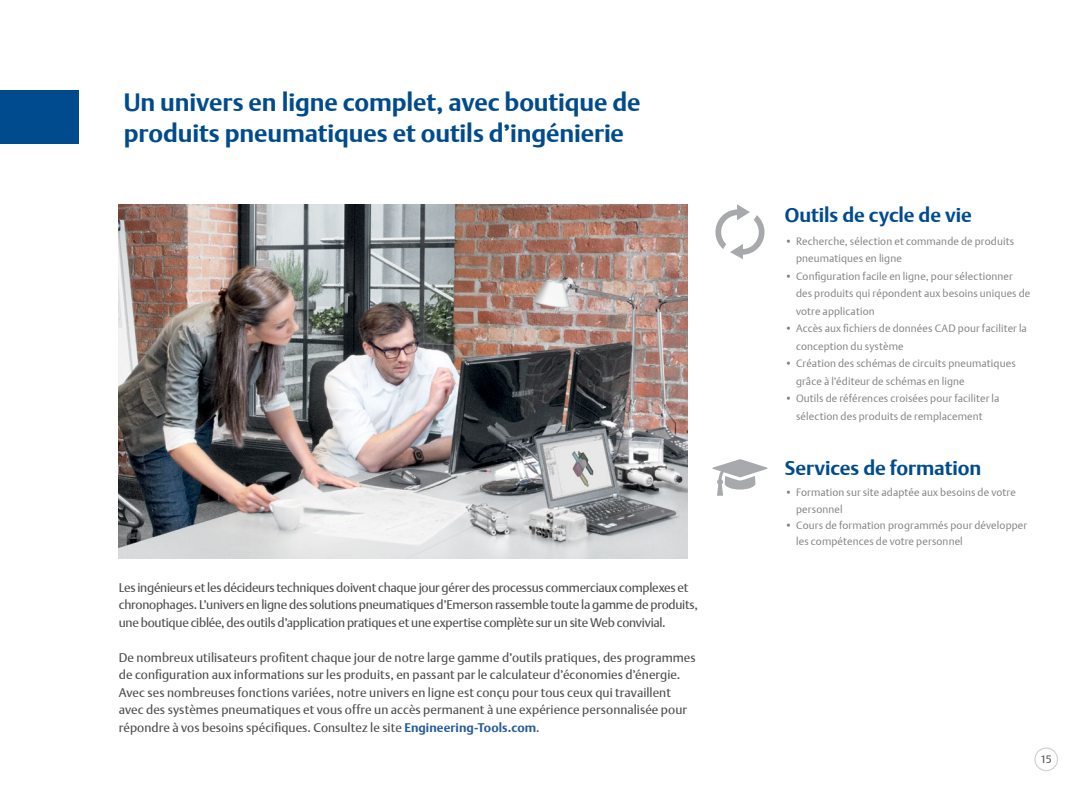
<style>
.page{position:relative;width:1080px;height:810px;background:#fff}
.page>*{position:absolute;margin:0;border:0;box-sizing:border-box;transform-origin:0 0}
.t1{font:700 25px/31.2px "DTL Argo T";letter-spacing:-.005em;color:#004b8d}
.SMALLEST{font:700 20px "DTL Argo T";letter-spacing:-.005em;color:#004b8d}
.BODY_sm{font:12.5px/17.5px "DTL Argo T";color:#4d4d4f}
.BODY_sm-2{font:12.5px/17.5px "DTL Argo T";letter-spacing:-.02em;color:#4d4d4f}
.t2{font:300 10.62px/17.5px "DTL Argo T";letter-spacing:.01em;color:#808285}
.t3{font:10.62px "DTL Argo T";color:#4d4d4f}
.s1{font-weight:700;color:#245b99}
</style>
<div class="page">
<div style="left:1034px;top:748px;width:24px;height:23px;border:1px solid #d1d3d4;border-radius:50%"></div>
<div style="left:0;top:90px;width:79px;height:53px;background:#004b8d"></div>
<img style="left:119px;top:204px;width:569px;height:355px">
<svg style="left:715px;top:204px;width:50px;height:55px"></svg>
<svg style="left:713px;top:459px;width:54px;height:37px"></svg>
<p class="t1" style="left:124px;top:86px;width:518px">Un univers en ligne complet, avec boutique de produits pneumatiques et outils d’ingénierie</p>
<p class="BODY_sm-2" style="left:119px;top:579px;width:581px">Les ingénieurs et les décideurs techniques doivent chaque jour gérer des processus commerciaux complexes et chronophages. L’univers en ligne des solutions pneumatiques d’Emerson rassemble toute la gamme de produits, une boutique ciblée, des outils d’application pratiques et une expertise complète sur un site Web convivial.</p>
<p class="BODY_sm" style="left:119px;top:649px;width:578px">De nombreux utilisateurs profitent chaque jour de notre large gamme d’outils pratiques, des programmes de configuration aux informations sur les produits, en passant par le calculateur d’économies d’énergie.<br>Avec ses nombreuses fonctions variées, notre univers en ligne est conçu pour tous ceux qui travaillent avec des systèmes pneumatiques et vous offre un accès permanent à une expérience personnalisée pour répondre à vos besoins spécifiques. Consultez le site <span class="s1">Engineering-Tools.com</span>.</p>
<p class="SMALLEST" style="left:785px;top:203px;width:189px">Outils de cycle de vie</p>
<p class="t2" style="left:796px;top:232px;width:220px;text-indent:-11px">• Recherche, sélection et commande de produits pneumatiques en ligne</p>
<p class="t2" style="left:796px;top:267px;width:236px;text-indent:-11px">• Configuration facile en ligne, pour sélectionner des produits qui répondent aux besoins uniques de votre application</p>
<p class="t2" style="left:796px;top:320px;width:232px;text-indent:-11px">• Accès aux fichiers de données CAD pour faciliter la conception du système</p>
<p class="t2" style="left:796px;top:355px;width:221px;text-indent:-11px">• Création des schémas de circuits pneumatiques grâce à l’éditeur de schémas en ligne</p>
<p class="t2" style="left:785px;top:390px;width:216px;text-align:center">• Outils de références croisées pour faciliter la sélection des produits de remplacement</p>
<p class="SMALLEST" style="left:785px;top:456px;width:198px">Services de formation</p>
<p class="t2" style="left:796px;top:485px;width:221px;line-height:16.2px;text-indent:-11px">• Formation sur site adaptée aux besoins de votre personnel</p>
<p class="t2" style="left:796px;top:517px;width:233px;line-height:16.2px;text-indent:-11px">• Cours de formation programmés pour développer les compétences de votre personnel</p>
<p class="t3" style="left:1041px;top:753px;width:13px">15</p>
</div>
